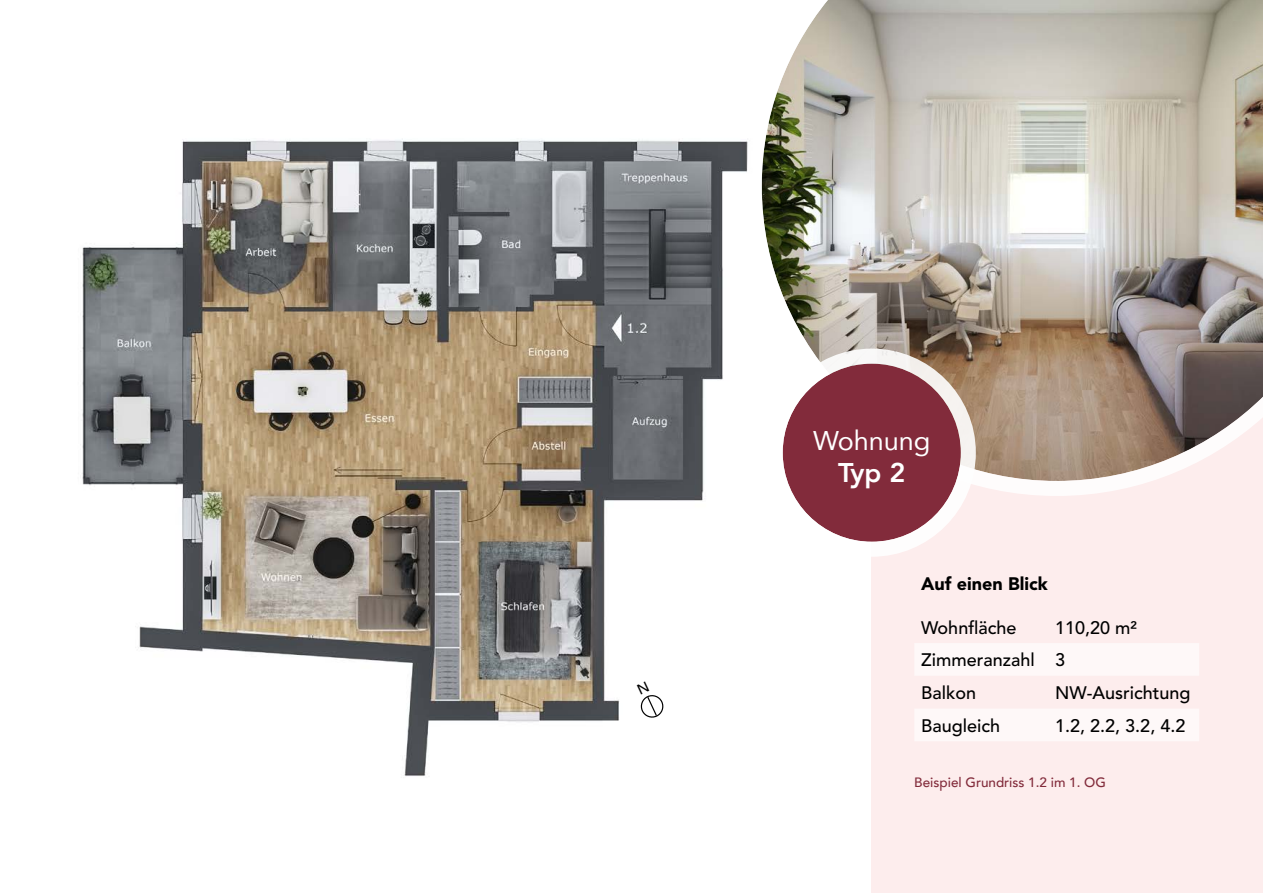
<style>
.page{position:relative;width:1263px;height:893px;background:#fff}
.page>*{position:absolute;margin:0;border:0;box-sizing:border-box;transform-origin:0 0}
.t1{font:27px "Avenir";color:#fff}
.t2{font:800 27px "Avenir";color:#fff}
.t3{font:500 18px/32.7px "Avenir LT Std";color:#000}
.t4{font:900 18px "Avenir LT Std";color:#000}
.t5{font:500 13.5px "Avenir";color:#822b3b}
</style>
<div class="page">
<img style="left:80px;top:139px;width:667px;height:637px">
<div style="left:872px;top:0;width:391px;height:893px;background:#fdeded"></div>
<img style="left:747px;top:0;width:516px;height:496px">
<div style="left:783px;top:364px;width:178px;height:178px;background:#822b3b;border-radius:50%"></div>
<div style="left:768px;top:349px;width:208px;height:208px;border:15px solid #fff;border-radius:50%"></div>
<div style="left:915px;top:644px;width:284px;height:31px;background:#fef8f8"></div>
<div style="left:915px;top:709px;width:284px;height:32px;background:#fef8f8"></div>
<svg style="left:637px;top:681px;width:27px;height:37px"></svg>
<h1 class="t1" style="left:813px;top:419px;width:119px">Wohnung</h1>
<h1 class="t2" style="left:838px;top:452px;width:69px">Typ 2</h1>
<p class="t4" style="left:921px;top:573px;width:128px">Auf einen Blick</p>
<p class="t3" style="left:921px;top:611px;width:97px">Wohnfläche</p>
<p class="t3" style="left:921px;top:611px;width:217px;text-indent:134px">110,20 m²<br>Zimmeranzahl 3<br>Balkon</p>
<p class="t3" style="left:1055px;top:677px;width:137px">NW-Ausrichtung</p>
<p class="t3" style="left:921px;top:710px;width:81px">Baugleich</p>
<p class="t3" style="left:1055px;top:710px;width:132px">1.2, 2.2, 3.2, 4.2</p>
<p class="t5" style="left:914px;top:770px;width:193px">Beispiel Grundriss 1.2 im 1. OG</p>
</div>
